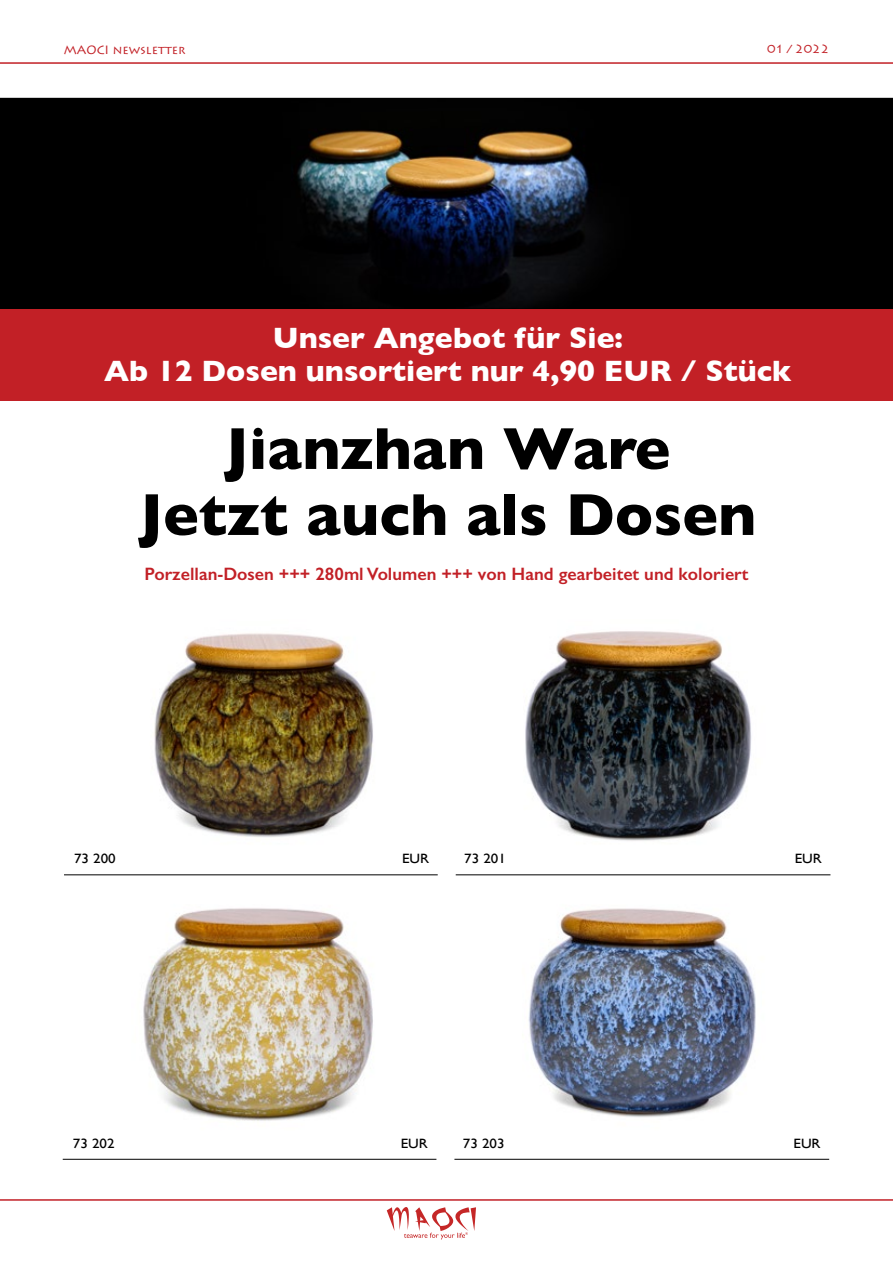
<style>
.page{position:relative;width:893px;height:1263px;background:#fff}
.page>*{position:absolute;margin:0;border:0;box-sizing:border-box;transform-origin:0 0}
.t1{font:700 60px/66px "Gill Sans";color:#000;text-align:center}
.t2{font:700 30px/33px "Gill Sans";color:#fff;text-align:center}
.t3{font:600 18px "Gill Sans";color:#c22026}
.t4{font:13.5px "Gill Sans";color:#000;scale:1.11 1}
.t5{font:12px "Lithos Pro";color:#c22026}
</style>
<div class="page">
<hr style="left:0;top:1199px;width:893px;height:2px;background:#c22026">
<svg style="left:387px;top:1207px;width:89px;height:32px"></svg>
<hr style="left:0;top:62px;width:893px;height:2px;background:#c22026">
<img style="left:64px;top:908px;width:372px;height:251px">
<hr style="left:63px;top:1159px;width:373px;height:1px;background:#000">
<img style="left:455px;top:908px;width:374px;height:251px">
<hr style="left:454px;top:1159px;width:375px;height:1px;background:#000">
<img style="left:66px;top:633px;width:372px;height:243px">
<hr style="left:64px;top:874px;width:374px;height:1px;background:#000">
<img style="left:456px;top:631px;width:374px;height:245px">
<hr style="left:456px;top:874px;width:374px;height:1px;background:#000">
<div style="left:0;top:309px;width:893px;height:91px;background:#c22026"></div>
<img style="left:0;top:98px;width:893px;height:211px">
<p class="t5" style="left:64px;top:42px;width:123px">MAOCI newsletter</p>
<p class="t5" style="left:767px;top:42px;width:64px">01 / 2022</p>
<h2 class="t2" style="left:104px;top:321px;width:689px">Unser Angebot für Sie:<br>Ab 12 Dosen unsortiert nur 4,90 EUR / Stück</h2>
<h1 class="t1" style="left:139px;top:414px;width:618px">Jianzhan Ware<br>Jetzt auch als Dosen</h1>
<p class="t3" style="left:144px;top:563px;width:605px">Porzellan-Dosen +++ 280ml Volumen +++ von Hand gearbeitet und koloriert</p>
<p class="t4" style="left:74px;top:850px;width:39px">73 200</p>
<p class="t4" style="left:402px;top:850px;width:26px">EUR</p>
<p class="t4" style="left:464px;top:850px;width:39px">73 201</p>
<p class="t4" style="left:795px;top:850px;width:26px">EUR</p>
<p class="t4" style="left:73px;top:1135px;width:39px">73 202</p>
<p class="t4" style="left:401px;top:1135px;width:26px">EUR</p>
<p class="t4" style="left:463px;top:1135px;width:39px">73 203</p>
<p class="t4" style="left:793px;top:1135px;width:26px">EUR</p>
</div>
